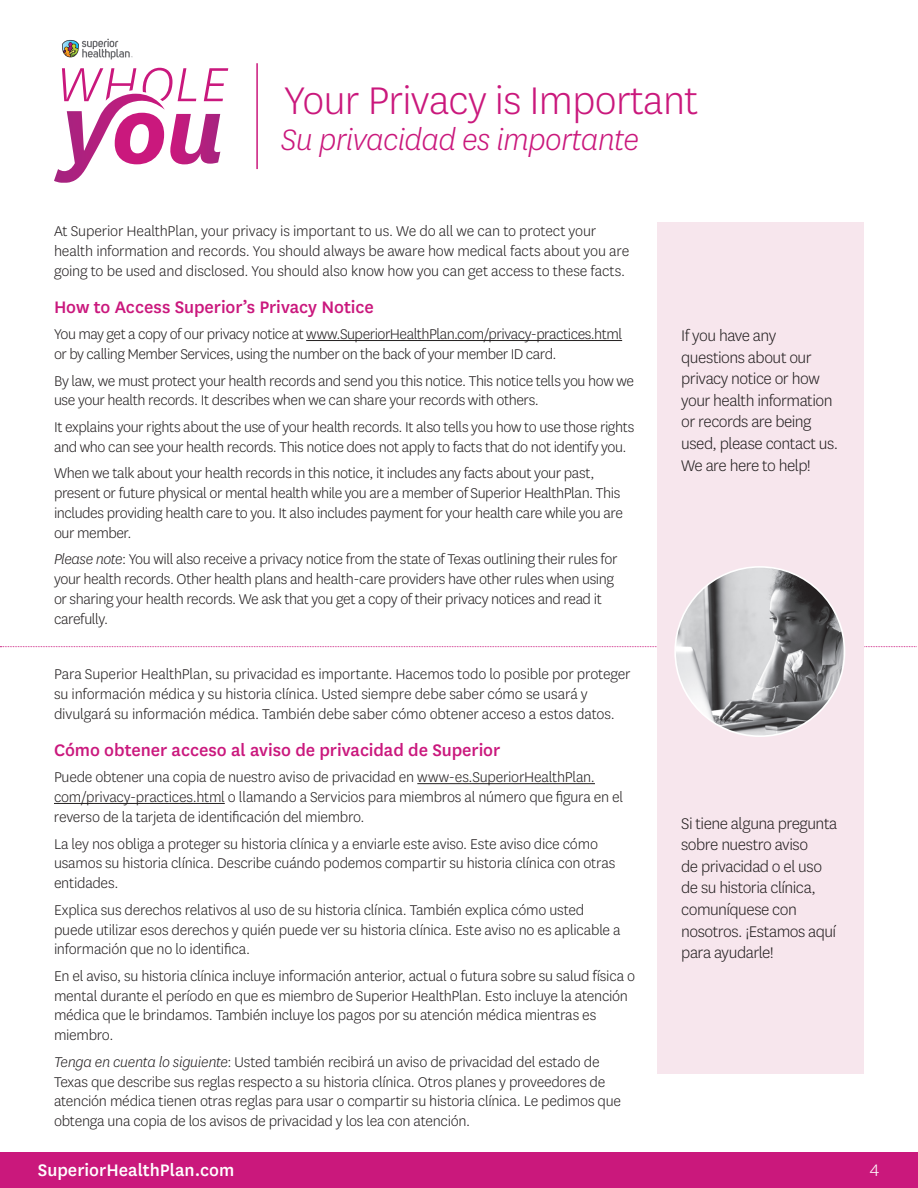
<style>
.page{position:relative;width:918px;height:1188px;background:#fff}
.page>*{position:absolute;margin:0;border:0;box-sizing:border-box;transform-origin:0 0}
.t1{font:300 45px "Qhtmsy Cwrnnt Centene Sans";letter-spacing:-.015em;color:#ca187c}
.t2{font:italic 300 34.5px "Qqmvtv Jwljbf Centene Sans";letter-spacing:-.02em;color:#ca187c}
.t3{font:500 19.5px "Jvjhps Jxqcls Centene Sans";letter-spacing:-.005em;color:#ca187d}
.t4{font:500 19.5px "Jvjhps Jxqcls Centene Sans";color:#fff}
.t5{font:300 19.5px "Qhtmsy Cwrnnt Centene Sans";color:#fff}
.t6{font:300 18px/21.6px "Ntgvll Tklhsw Centene Sans";letter-spacing:-.03em;color:#231f20}
.t7{font:300 18px/21.6px "Qhtmsy Cwrnnt Centene Sans";letter-spacing:-.03em;color:#231f20}
.t8{font:300 16.5px/19.8px "Ntgvll Tklhsw Centene Sans";letter-spacing:-.015em;color:#231f20}
.t9{font:300 16.5px/19.8px "Qhtmsy Cwrnnt Centene Sans";letter-spacing:-.025em;color:#231f20}
.s1{font-family:"Qhtmsy Cwrnnt Centene Sans"}
.s2{font-family:"Ntgvll Tklhsw Centene Sans"}
.s3{font-family:"Qqmvtv Jwljbf Centene Sans";font-style:italic}
</style>
<div class="page">
<svg style="left:54px;top:68px;width:174px;height:115px"></svg>
<svg style="left:62px;top:39px;width:71px;height:20px"></svg>
<hr style="left:256px;top:63px;width:2px;height:106px;background:#ca187c">
<div style="left:0;top:1153px;width:918px;height:35px;background:#ca187c"></div>
<hr style="left:306px;top:340px;width:316px;height:1px;background:#231f20">
<hr style="left:417px;top:783px;width:178px;height:1px;background:#231f20">
<hr style="left:54px;top:803px;width:171px;height:1px;background:#231f20">
<svg style="left:0;top:646px;width:917px;height:1px"></svg>
<div style="left:657px;top:222px;width:207px;height:425px;background:#f7e6ed"></div>
<div style="left:657px;top:646px;width:207px;height:427px;background:#f7e6ed"></div>
<img style="left:675px;top:567px;width:170px;height:169px;border-radius:85px">
<h2 class="t1" style="left:284px;top:73px;width:416px">Your Privacy is Important</h2>
<h2 class="t2" style="left:281px;top:119px;width:360px">Su privacidad es importante</h2>
<p class="t8" style="left:54px;top:221px;width:577px"><span class="s1">At Superior HealthPlan, your privacy is important to us. We do all we can to protect your </span>health information and records. You should always be aware how medical facts about you are going to be used and disclosed. You should also know how you can get access to these facts.</p>
<h3 class="t3" style="left:54px;top:294px;width:321px">How to Access Superior’s Privacy Notice</h3>
<p class="t8" style="left:54px;top:324px;width:570px"><span class="s1">You may get a copy of our privacy notice at</span> www.SuperiorHealthPlan.com/privacy-practices.html or by calling Member Services, using the number on the back of your member ID card.</p>
<p class="t9" style="left:54px;top:370px;width:582px">By law, we must protect your health records and send you this notice. This notice tells you how we <span class="s2">use your health records. It describes when we can share your records with others.</span></p>
<p class="t8" style="left:54px;top:417px;width:582px">It explains your rights about the use of your health records. It also tells you how to use those rights <span class="s1">and who can see your health records. This notice does not apply to facts that do not identify you.</span></p>
<p class="t8" style="left:54px;top:463px;width:571px">When we talk about your health records in this notice, it includes any facts about your past, present or future physical or mental health while you are a member of Superior HealthPlan. This <span class="s1">includes providing health care to you. It also includes payment for your health care while you are </span>our member.</p>
<p class="t9" style="left:54px;top:549px;width:565px"><span class="s3">Please note</span>: You will also receive a privacy notice from the state of Texas outlining their rules for your health records. Other health plans and health-care providers have other rules when using <span class="s2">or sharing your health records. We ask that you get a copy of their privacy notices and read it </span>carefully.</p>
<p class="t8" style="left:54px;top:664px;width:578px">Para Superior HealthPlan, su privacidad es importante. Hacemos todo lo posible por proteger su información médica y su historia clínica. Usted siempre debe saber cómo se usará y divulgará su información médica. También debe saber cómo obtener acceso a estos datos.</p>
<h3 class="t3" style="left:54px;top:737px;width:448px">Cómo obtener acceso al aviso de privacidad de Superior</h3>
<p class="t8" style="left:54px;top:767px;width:571px">Puede obtener una copia de nuestro aviso de privacidad en <span class="s1">www-es.SuperiorHealthPlan. </span>com/privacy-practices.html o llamando a Servicios para miembros al número que figura en el reverso de la tarjeta de identificación del miembro.</p>
<p class="t8" style="left:54px;top:833px;width:563px">La ley nos obliga a proteger su historia clínica y a enviarle este aviso. Este aviso dice cómo usamos su historia clínica. Describe cuándo podemos compartir su historia clínica con otras <span class="s1">entidades.</span></p>
<p class="t8" style="left:54px;top:899px;width:568px">Explica sus derechos relativos al uso de su historia clínica. También explica cómo usted puede utilizar esos derechos y quién puede ver su historia clínica. Este aviso no es aplicable a información que no lo identifica.</p>
<p class="t8" style="left:54px;top:965px;width:583px">En el aviso, su historia clínica incluye información anterior, actual o futura sobre su salud física o mental durante el período en que es miembro de Superior HealthPlan. Esto incluye la atención médica que le brindamos. También incluye los pagos por su atención médica mientras es miembro.</p>
<p class="t8" style="left:54px;top:1051px;width:569px"><span class="s3">Tenga en cuenta lo siguiente</span>: Usted también recibirá un aviso de privacidad del estado de Texas que describe sus reglas respecto a su historia clínica. Otros planes y proveedores de atención médica tienen otras reglas para usar o compartir su historia clínica. Le pedimos que obtenga una copia de los avisos de privacidad y los lea con atención.</p>
<p class="t7" style="left:681px;top:324px;width:158px">If you have any <span class="s2">questions about our </span>privacy notice or how your health information <span class="s2">or records are being </span>used, please contact us.<br>We are here to help!</p>
<p class="t6" style="left:681px;top:812px;width:158px"><span class="s1">Si tiene alguna pregunta </span>sobre nuestro aviso<br><span class="s1">de privacidad o el uso </span>de su historia clínica, comuníquese con nosotros. ¡Estamos aquí <span class="s1">para ayudarle!</span></p>
<p class="t4" style="left:38px;top:1157px;width:198px">SuperiorHealthPlan.com</p>
<p class="t5" style="left:870px;top:1158px;width:11px">4</p>
</div>
